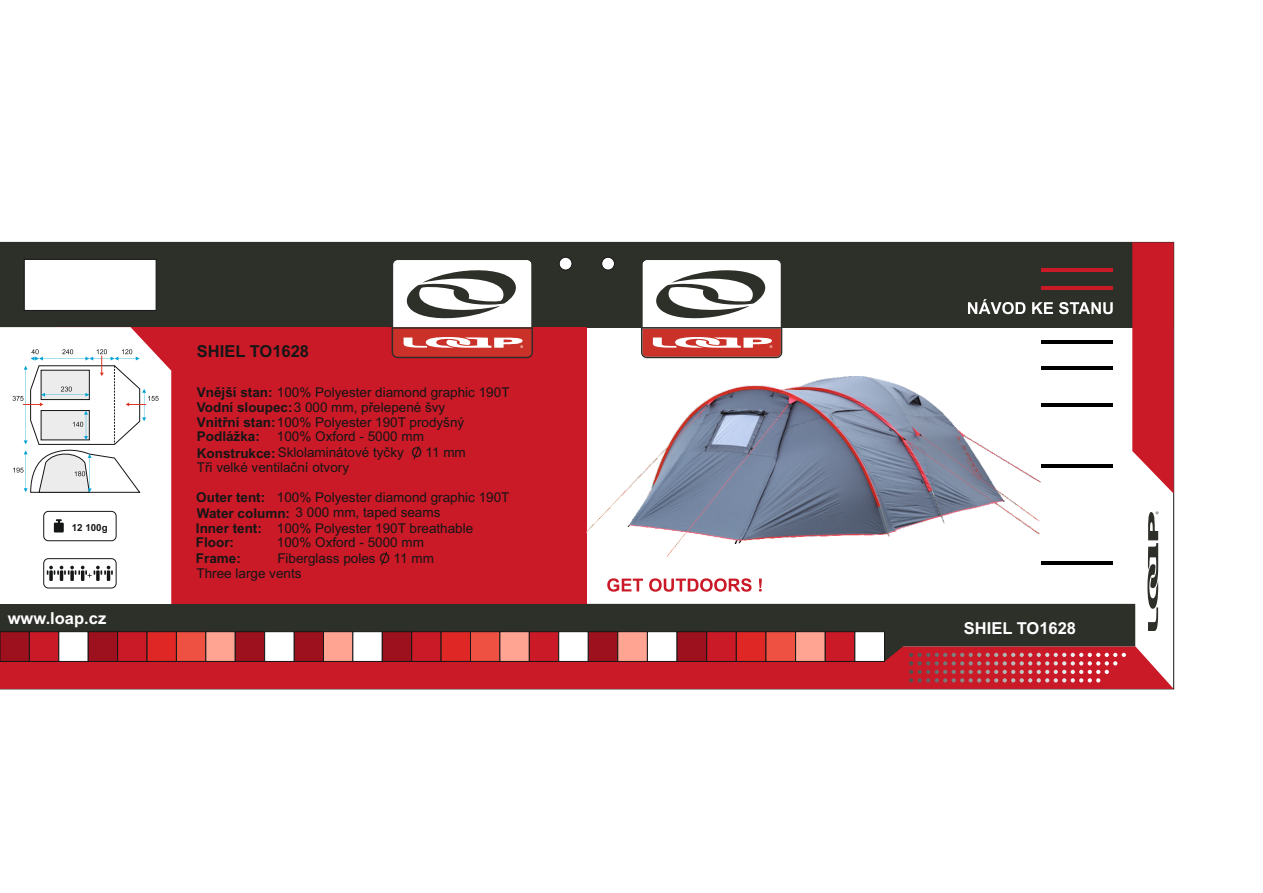
<style>
.page{position:relative;width:1263px;height:893px;background:#fff}
.page>*{position:absolute;margin:0;border:0;box-sizing:border-box;transform-origin:0 0}
.t1{font:700 16.5px "Arial";color:#fff}
.t2{font:700 16.5px "Arial";color:#151616}
.t3{font:13.5px "Arial";color:#151616}
.t4{font:700 13.5px/14.4px "Arial";color:#151616}
.t5{font:700 9.75px "Arial";color:#151616}
.s1{font-weight:700}
</style>
<div class="page">
<div style="left:0;top:242px;width:1174px;height:85px;background:#2d2f29"></div>
<div style="left:56px;top:327px;width:531px;height:293px;background:#ca1927"></div>
<div style="left:0;top:327px;width:171px;height:277px;background:#fff"></div>
<div style="left:0;top:604px;width:587px;height:42px;background:#2d2f29"></div>
<div style="left:0;top:646px;width:1174px;height:43px;background:#ca1927"></div>
<div style="left:601px;top:257px;width:14px;height:13px;background:#fff;border:1px solid #151616;border-radius:50%"></div>
<div style="left:559px;top:257px;width:13px;height:13px;background:#fff;border:1px solid #151616;border-radius:50%"></div>
<svg style="left:968px;top:299px;width:145px;height:15px"></svg>
<svg style="left:24px;top:259px;width:132px;height:52px;background:#f3f3f3"></svg>
<svg style="left:1132px;top:242px;width:42px;height:252px;background:#cd2f3b"></svg>
<svg style="left:392px;top:260px;width:141px;height:98px"></svg>
<hr style="left:1041px;top:286px;width:71px;height:3px;background:#ca1927">
<hr style="left:1041px;top:268px;width:71px;height:4px;background:#ca1927">
<hr style="left:1041px;top:340px;width:71px;height:4px;background:#000">
<hr style="left:1041px;top:366px;width:71px;height:3px;background:#000">
<hr style="left:1041px;top:403px;width:71px;height:4px;background:#000">
<hr style="left:1041px;top:464px;width:71px;height:4px;background:#000">
<hr style="left:1041px;top:561px;width:71px;height:4px;background:#000">
<svg style="left:0;top:631px;width:29px;height:31px"></svg>
<div style="left:323px;top:631px;width:30px;height:31px;background:#ffa493;border:1px solid #151616"></div>
<div style="left:29px;top:631px;width:30px;height:31px;background:#ca1927;border:1px solid #151616"></div>
<div style="left:352px;top:631px;width:31px;height:31px;background:#fff;border:1px solid #151616"></div>
<div style="left:58px;top:631px;width:31px;height:31px;background:#fff;border:1px solid #151616"></div>
<div style="left:382px;top:631px;width:30px;height:31px;background:#9c111d;border:1px solid #151616"></div>
<div style="left:88px;top:631px;width:30px;height:31px;background:#9c111d;border:1px solid #151616"></div>
<div style="left:411px;top:631px;width:30px;height:31px;background:#ca1927;border:1px solid #151616"></div>
<div style="left:117px;top:631px;width:30px;height:31px;background:#ca1927;border:1px solid #151616"></div>
<div style="left:441px;top:631px;width:30px;height:31px;background:#df2725;border:1px solid #151616"></div>
<div style="left:147px;top:631px;width:30px;height:31px;background:#df2725;border:1px solid #151616"></div>
<div style="left:470px;top:631px;width:30px;height:31px;background:#ee5042;border:1px solid #151616"></div>
<div style="left:176px;top:631px;width:30px;height:31px;background:#ee5042;border:1px solid #151616"></div>
<div style="left:499px;top:631px;width:31px;height:31px;background:#ffa493;border:1px solid #151616"></div>
<div style="left:205px;top:631px;width:31px;height:31px;background:#ffa493;border:1px solid #151616"></div>
<svg style="left:528px;top:604px;width:607px;height:78px;background:#85383a"></svg>
<svg style="left:234px;top:631px;width:90px;height:31px"></svg>
<svg style="left:1147px;top:511px;width:11px;height:120px"></svg>
<svg style="left:641px;top:260px;width:141px;height:98px"></svg>
<svg style="left:607px;top:578px;width:155px;height:14px"></svg>
<svg style="left:413px;top:446px;width:7px;height:14px"></svg>
<svg style="left:381px;top:551px;width:7px;height:15px"></svg>
<div style="left:43px;top:558px;width:73px;height:30px;border:1px solid #151616;border-radius:5px"></div>
<div style="left:54px;top:523px;width:10px;height:9px;background:#151616"></div>
<svg style="left:56px;top:519px;width:6px;height:4px"></svg>
<svg style="left:47px;top:566px;width:66px;height:15px"></svg>
<div style="left:43px;top:511px;width:73px;height:30px;border:1px solid #151616;border-radius:5px"></div>
<svg style="left:13px;top:349px;width:146px;height:144px"></svg>
<img style="left:586px;top:376px;width:454px;height:181px">
<p class="t5" style="left:72px;top:524px;width:37px">12 100g</p>
<p class="t1" style="left:8px;top:612px;width:100px">www.loap.cz</p>
<p class="t2" style="left:197px;top:345px;width:114px">SHIEL TO1628</p>
<p class="t3" style="left:197px;top:387px;width:314px"><span class="s1">Vnější stan:</span> 100% Polyester diamond graphic 190T</p>
<p class="t3" style="left:197px;top:402px;width:250px"><span class="s1">Vodní sloupec:</span>3 000 mm, přelepené švy</p>
<p class="t3" style="left:197px;top:417px;width:269px"><span class="s1">Vnitřní stan:</span>100% Polyester 190T prodyšný</p>
<p class="t3" style="left:277px;top:432px;width:149px">100% Oxford - 5000 mm</p>
<p class="t3" style="left:197px;top:448px;width:270px"><span class="s1">Konstrukce:</span> Sklolaminátové tyčky O 11 mm</p>
<p class="t3" style="left:277px;top:492px;width:234px">100% Polyester diamond graphic 190T</p>
<p class="t3" style="left:197px;top:507px;width:245px"><span class="s1">Water column:</span> 3 000 mm, taped seams</p>
<p class="t3" style="left:277px;top:523px;width:198px">100% Polyester 190T breathable</p>
<p class="t3" style="left:277px;top:537px;width:149px">100% Oxford - 5000 mm</p>
<p class="t3" style="left:277px;top:553px;width:158px">Fiberglass poles O 11 mm</p>
<p class="t4" style="left:197px;top:431px;width:65px">Podlážka:</p>
<p class="t3" style="left:197px;top:462px;width:154px">Tři velké ventilační otvory</p>
<p class="t4" style="left:196px;top:491px;width:70px">Outer tent:</p>
<p class="t4" style="left:196px;top:522px;width:68px">Inner tent:<br>Floor:</p>
<p class="t4" style="left:196px;top:552px;width:47px">Frame:</p>
<p class="t3" style="left:197px;top:568px;width:107px">Three large vents</p>
<p class="t1" style="left:964px;top:622px;width:114px">SHIEL TO1628</p>
</div>
